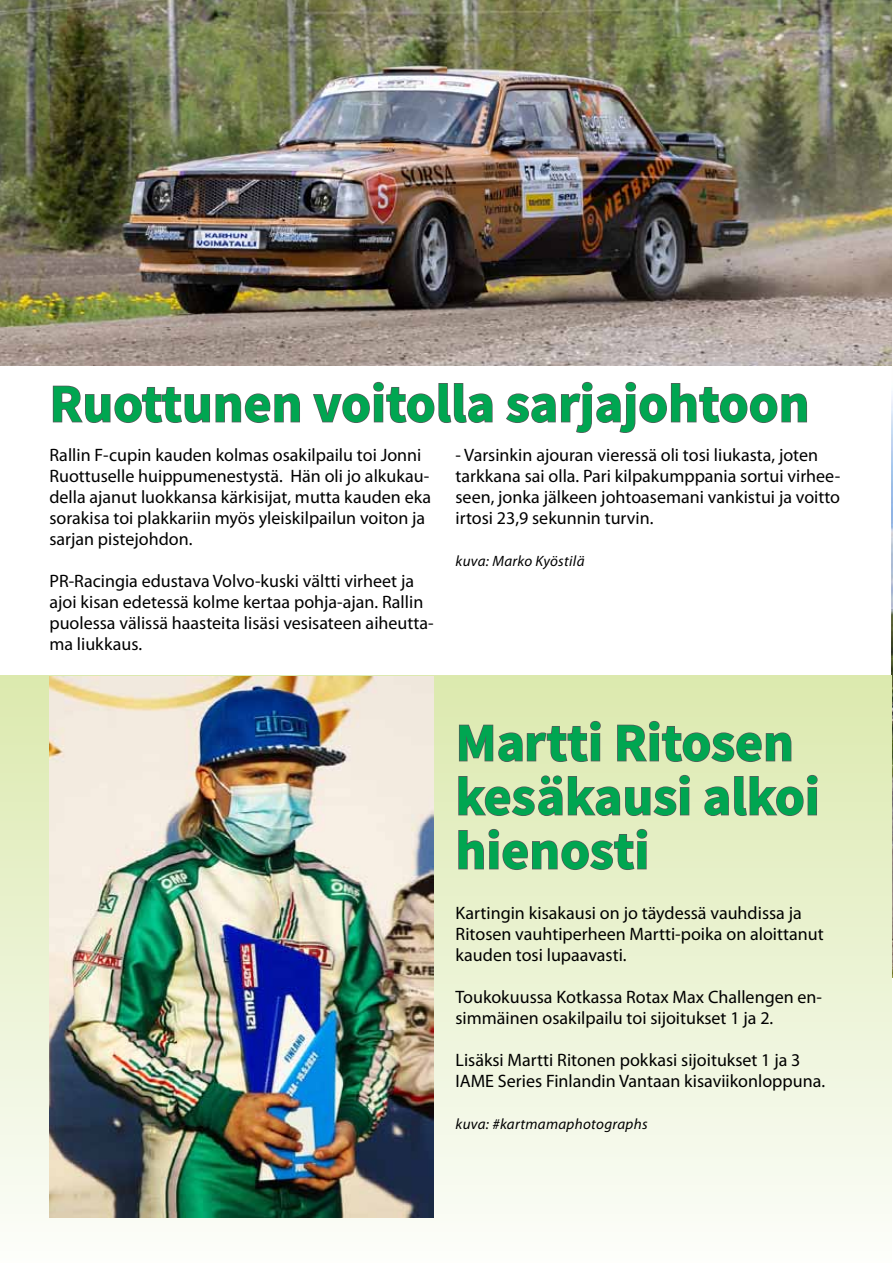
<style>
.page{position:relative;width:893px;height:1263px;background:#fff}
.page>*{position:absolute;margin:0;border:0;box-sizing:border-box;transform-origin:0 0}
.t1{font:700 54px/54px "Source Sans Pro";color:#00a651}
.t2{font:18px/21px "Myriad Pro";color:#000}
.t3{font:italic 15px "Myriad Pro";letter-spacing:.02em;color:#000}
</style>
<div class="page">
<img style="left:891px;top:365px;width:2px;height:613px">
<div style="left:0;top:676px;width:891px;height:587px;background:linear-gradient(to bottom,#dbe9ae,#fcfdfa)"></div>
<img style="left:49px;top:676px;width:384px;height:541px">
<svg style="left:458px;top:720px;width:143px;height:43px;background:#c4cea4"></svg>
<svg style="left:616px;top:720px;width:176px;height:43px;background:#c6d0a5"></svg>
<svg style="left:457px;top:774px;width:234px;height:43px;background:#c7d1aa"></svg>
<svg style="left:704px;top:774px;width:114px;height:43px;background:#c7d0aa"></svg>
<svg style="left:457px;top:828px;width:191px;height:43px;background:#cad3b1"></svg>
<img style="left:0;top:0;width:891px;height:366px">
<svg style="left:52px;top:385px;width:248px;height:38px"></svg>
<svg style="left:313px;top:381px;width:180px;height:42px"></svg>
<svg style="left:506px;top:381px;width:301px;height:52px"></svg>
<h1 class="t1" style="left:49px;top:376px;width:762px">Ruottunen voitolla sarjajohtoon</h1>
<p class="t2" style="left:49px;top:444px;width:383px">Rallin F-cupin kauden kolmas osakilpailu toi Jonni Ruottuselle huippumenestystä. Hän oli jo alkukau&shy;della ajanut luokkansa kärkisijat, mutta kauden eka sorakisa toi plakkariin myös yleiskilpailun voiton ja sarjan pistejohdon.</p>
<p class="t2" style="left:49px;top:570px;width:386px">PR-Racingia edustava Volvo-kuski vältti virheet ja ajoi kisan edetessä kolme kertaa pohja-ajan. Rallin puolessa välissä haasteita lisäsi vesisateen aiheutta&shy;ma liukkaus.</p>
<p class="t2" style="left:455px;top:444px;width:386px">- Varsinkin ajouran vieressä oli tosi liukasta, joten tarkkana sai olla. Pari kilpakumppania sortui virhee&shy;seen, jonka jälkeen johtoasemani vankistui ja voitto irtosi 23,9 sekunnin turvin.</p>
<p class="t3" style="left:455px;top:551px;width:130px">kuva: Marko Kyöstilä</p>
<h1 class="t1" style="left:455px;top:715px;width:366px">Martti Ritosen kesäkausi alkoi hienosti</h1>
<p class="t2" style="left:455px;top:902px;width:370px">Kartingin kisakausi on jo täydessä vauhdissa ja<br>Ritosen vauhtiperheen Martti-poika on aloittanut kauden tosi lupaavasti.</p>
<p class="t2" style="left:455px;top:986px;width:368px">Toukokuussa Kotkassa Rotax Max Challengen en&shy;simmäinen osakilpailu toi sijoitukset 1 ja 2.</p>
<p class="t2" style="left:455px;top:1049px;width:371px">Lisäksi Martti Ritonen pokkasi sijoitukset 1 ja 3<br>IAME Series Finlandin Vantaan kisaviikonloppuna.</p>
<p class="t3" style="left:455px;top:1115px;width:194px">kuva: #kartmamaphotographs</p>
</div>
